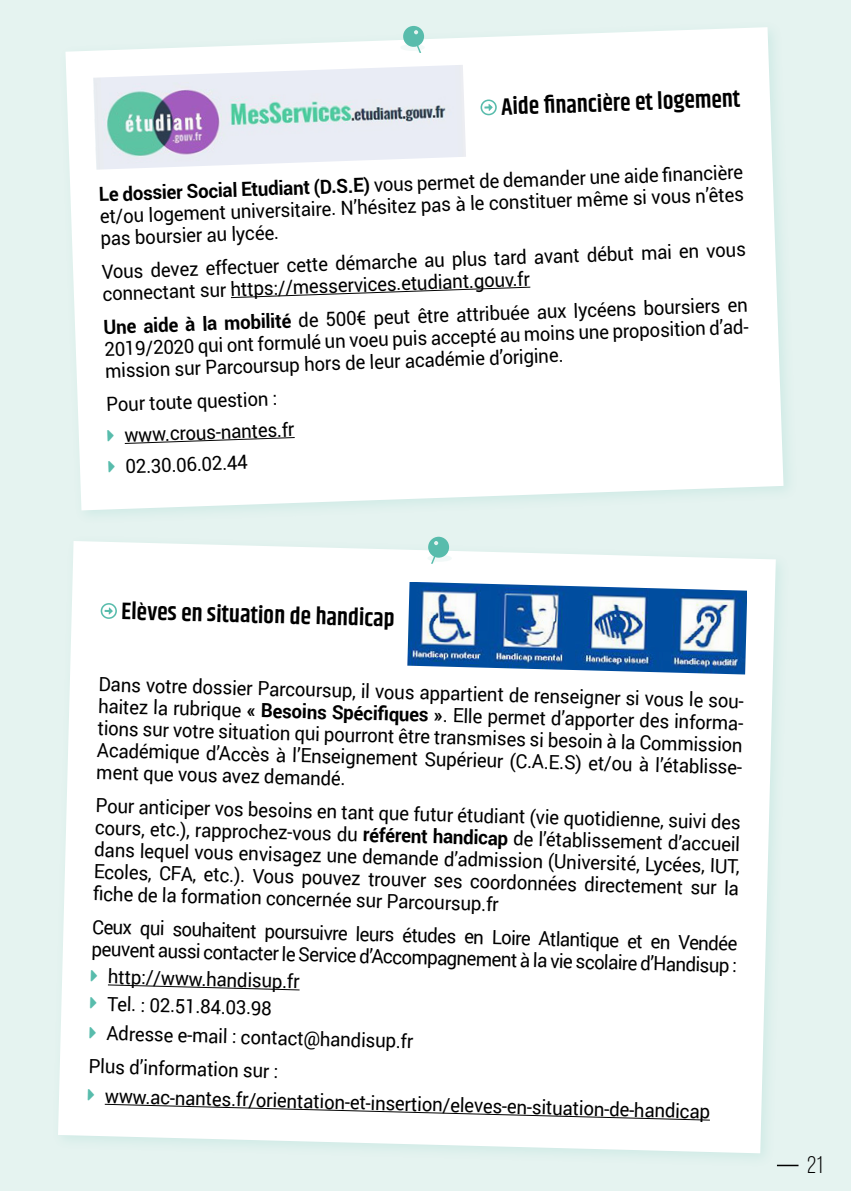
<style>
.page{position:relative;width:851px;height:1191px;background:#fff}
.page>*{position:absolute;margin:0;border:0;box-sizing:border-box;transform-origin:0 0}
.t1{font:600 24px "Khand";color:#000}
.t2{font:24px "Bebas Neue";color:#000}
.t3{font:19.6px/22px "Roboto";color:#000;scale:.95 1}
.s1{font-weight:700}
.s2{color:#58bcac}
</style>
<div class="page">
<div style="left:0;top:0;width:850px;height:1191px;background:#e5f3f0"></div>
<div style="left:58px;top:541px;width:717px;height:612px;background:#fff"></div>
<svg style="left:65px;top:27px;width:718px;height:483px;fill:#fff"></svg>
<svg style="left:107px;top:984px;width:193px;height:7px"></svg>
<svg style="left:104px;top:1103px;width:606px;height:18px"></svg>
<svg style="left:101px;top:603px;width:16px;height:16px"></svg>
<svg style="left:230px;top:286px;width:301px;height:12px"></svg>
<svg style="left:124px;top:436px;width:171px;height:8px"></svg>
<svg style="left:480px;top:99px;width:16px;height:16px"></svg>
<svg style="left:427px;top:537px;width:25px;height:27px"></svg>
<svg style="left:400px;top:26px;width:24px;height:27px"></svg>
<img style="left:93px;top:65px;width:373px;height:105px">
<img style="left:407px;top:582px;width:340px;height:92px">
<hr style="left:776px;top:1164px;width:22px;height:2px;background:#000">
<p class="t1" style="left:500px;top:91px;width:241px;rotate:-2deg">Aide fi nancière et logement</p>
<p class="t3" style="left:99px;top:183px;width:679px;text-align:justify;rotate:-2deg"><span class="s1">Le dossier Social Etudiant (D.S.E)</span> vous permet de demander une aide fi nancière et/ou logement universitaire. N’hésitez pas à le constituer même si vous n’êtes pas boursier au lycée.</p>
<p class="t3" style="left:101px;top:260px;width:679px;rotate:-2deg">Vous devez effectuer cette démarche au plus tard avant début mai en vous connectant sur https://messervices.etudiant.gouv.fr</p>
<p class="t3" style="left:103px;top:315px;width:684px;rotate:-2deg"><span class="s1">Une aide à la mobilité</span> de 500€ peut être attribuée aux lycéens boursiers en<br>2019/2020 qui ont formulé un voeu puis accepté au moins une proposition d’ad&shy;mission sur Parcoursup hors de leur académie d’origine.</p>
<p class="t3" style="left:106px;top:392px;width:181px;rotate:-2deg">Pour toute question :</p>
<p class="t3" style="left:107px;top:424px;width:198px;rotate:-2deg"><span class="s2">→</span> www.crous-nantes.fr</p>
<p class="t3" style="left:108px;top:455px;width:148px;rotate:-2deg"><span class="s2">→</span> 02.30.06.02.44</p>
<p class="t1" style="left:122px;top:596px;width:275px;rotate:1deg">Elèves en situation de handicap</p>
<p class="t3" style="left:99px;top:676px;width:675px;line-height:19.8px;rotate:1deg">Dans votre dossier Parcoursup, il vous appartient de renseigner si vous le sou haitez la rubrique</p>
<p class="t3" style="left:98px;top:678px;width:685px;line-height:20.6px;text-align:right;rotate:1deg">-<br><sup>«</sup> <span class="s1">Besoins Spécifi ques »</span>. Elle permet d’apporter des informa-<br>tions sur votre situation qui pourront être transmises si besoin à la Commission</p>
<p class="t3" style="left:97px;top:742px;width:675px;line-height:20.2px;rotate:1deg">Académique d’Accès à l’Enseignement Supérieur (C.A.E.S) et/ou à l’établisse ment que vous avez demandé.</p>
<p class="t3" style="left:95px;top:796px;width:681px;text-align:justify;rotate:1deg">Pour anticiper vos besoins en tant que futur étudiant (vie quotidienne, suivi des cours, etc.), rapprochez-vous du <span class="s1">référent handicap</span> de l’établissement d’accueil dans lequel vous envisagez une demande d’admission (Université, Lycées, IUT, Ecoles, CFA, etc.). Vous pouvez trouver ses coordonnées directement sur la fi che de la formation concernée sur Parcoursup.fr</p>
<p class="t3" style="left:92px;top:917px;width:680px;rotate:1deg">Ceux qui souhaitent poursuivre leurs études en Loire Atlantique et en Vendée peuvent aussi contacter le Service d’Accompagnement à la vie scolaire d’Handisup :</p>
<p class="t3" style="left:91px;top:965px;width:221px;rotate:1deg"><span class="s2">→</span> http://www.handisup.fr</p>
<p class="t3" style="left:90px;top:992px;width:193px;rotate:1deg"><span class="s2">→</span> Tel. : 02.51.84.03.98</p>
<p class="t3" style="left:89px;top:1017px;width:342px;line-height:32.6px;rotate:1deg"><span class="s2">→</span> Adresse e-mail : contact@handisup.fr<br>Plus d’information sur :</p>
<p class="t3" style="left:88px;top:1086px;width:656px;rotate:1deg"><span class="s2">→</span> www.ac-nantes.fr/orientation-et-insertion/eleves-en-situation-de-handicap</p>
<p class="t2" style="left:806px;top:1151px;width:17px">21</p>
</div>
